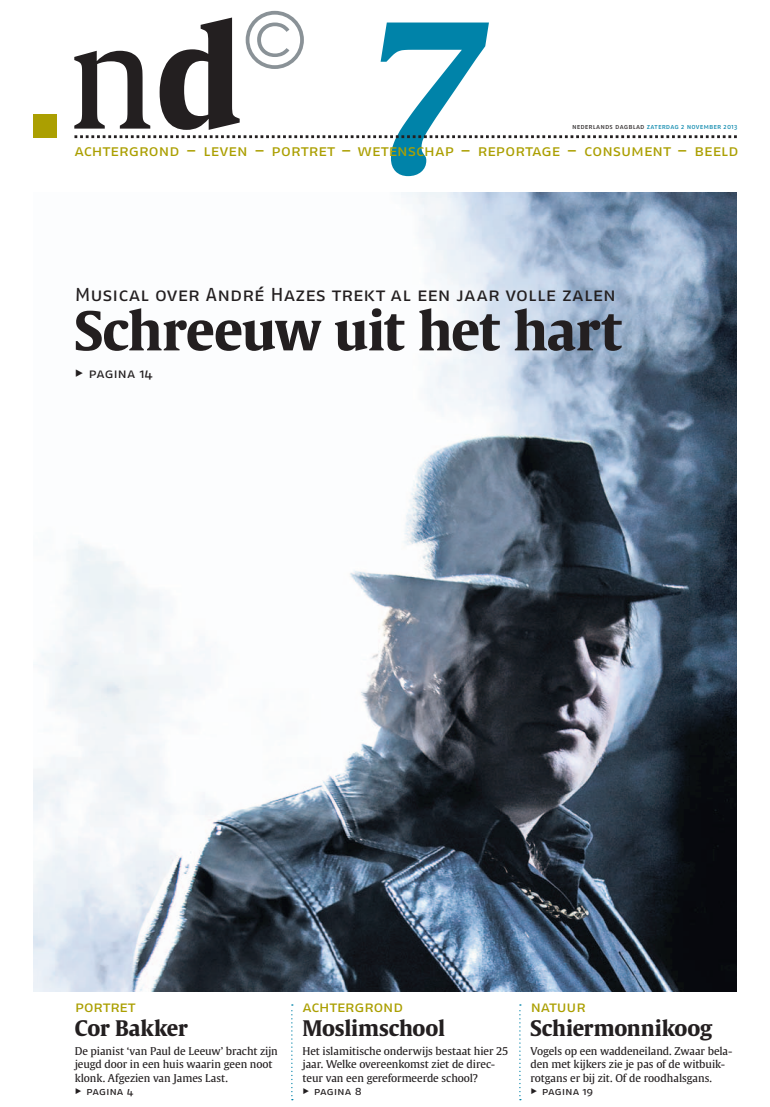
<style>
.page{position:relative;width:770px;height:1107px;background:#fff}
.page>*{position:absolute;margin:0;border:0;box-sizing:border-box;transform-origin:0 0}
.t1{font:140.8px "Gulliver";color:#231f20}
.t2{font:700 53.4px "Gulliver";letter-spacing:-.015em;color:#231f20}
.t3{font:700 21.4px "Gulliver";letter-spacing:-.005em;color:#231f20}
.t4{font:18.7px "Fago Pro Extd";letter-spacing:-.01em;color:#231f20}
.t5{font:15.6px "Fago Pro Extd";letter-spacing:-.02em;color:#ab9f01}
.t6{font:15.1px "Fago Pro Extd";letter-spacing:-.03em;color:#ab9f01}
.t7{font:15.1px "Fago Pro Extd";letter-spacing:-.01em;color:#ab9f01}
.t8{font:13.4px "Fago Pro Extd";letter-spacing:-.03em;color:#231f20}
.t9{font:10.7px/13.4px "Gulliver";letter-spacing:-.01em;color:#231f20}
.t10{font:7.1px "Fago Pro";letter-spacing:.01em;color:#0083a9}
.s1{font-weight:700}
.s2{color:#231f20}
.s3{font-family:"Fago Pro"}
.s4{font-family:"Fago Pro Extd"}
</style>
<div class="page">
<div style="left:33px;top:115px;width:23px;height:23px;background:#ab9f01"></div>
<svg style="left:74px;top:11px;width:663px;height:165px"></svg>
<svg style="left:291px;top:1004px;width:2px;height:96px"></svg>
<svg style="left:519px;top:1004px;width:2px;height:96px"></svg>
<img style="left:33px;top:193px;width:704px;height:798px">
<p class="t1" style="left:68px;top:-11px;width:177px">n<span class="s1">d</span></p>
<p class="t10" style="left:572px;top:124px;width:167px"><span class="s2">nederlands dagblad</span> zaterdag 2 november 2013</p>
<p class="t5" style="left:74px;top:145px;width:666px">achtergrond – leven – portret – wetenschap – reportage – consument – beeld</p>
<p class="t4" style="left:75px;top:288px;width:543px">Musical over André Hazes trekt al een jaar volle zalen</p>
<p class="t2" style="left:75px;top:297px;width:549px">Schreeuw uit het hart</p>
<p class="t8" style="left:75px;top:368px;width:80px"><span class="s3">▶</span> pagina 14</p>
<p class="t7" style="left:75px;top:1002px;width:62px">portret</p>
<p class="t3" style="left:75px;top:1015px;width:115px">Cor Bakker</p>
<p class="t9" style="left:75px;top:1044px;width:205px">De pianist ‘van Paul de Leeuw’ bracht zijn jeugd door in een huis waarin geen noot klonk. Afgezien van James Last.<br><span class="s3">▶</span> <span class="s4">pagina 4</span></p>
<p class="t6" style="left:303px;top:1002px;width:102px">achtergrond</p>
<p class="t3" style="left:303px;top:1015px;width:144px">Moslimschool</p>
<p class="t9" style="left:303px;top:1044px;width:207px">Het islamitische onderwijs bestaat hier 25 jaar. Welke overeenkomst ziet de direc&shy;teur van een gereformeerde school?<br><span class="s3">▶</span> <span class="s4">pagina 8</span></p>
<p class="t6" style="left:530px;top:1002px;width:57px">natuur</p>
<p class="t3" style="left:530px;top:1015px;width:183px">Schiermonnikoog</p>
<p class="t9" style="left:530px;top:1044px;width:204px">Vogels op een waddeneiland. Zwaar bela&shy;den met kijkers zie je pas of de witbuik&shy;rotgans er bij zit. Of de roodhalsgans.<br><span class="s3">▶</span> <span class="s4">pagina 19</span></p>
</div>
